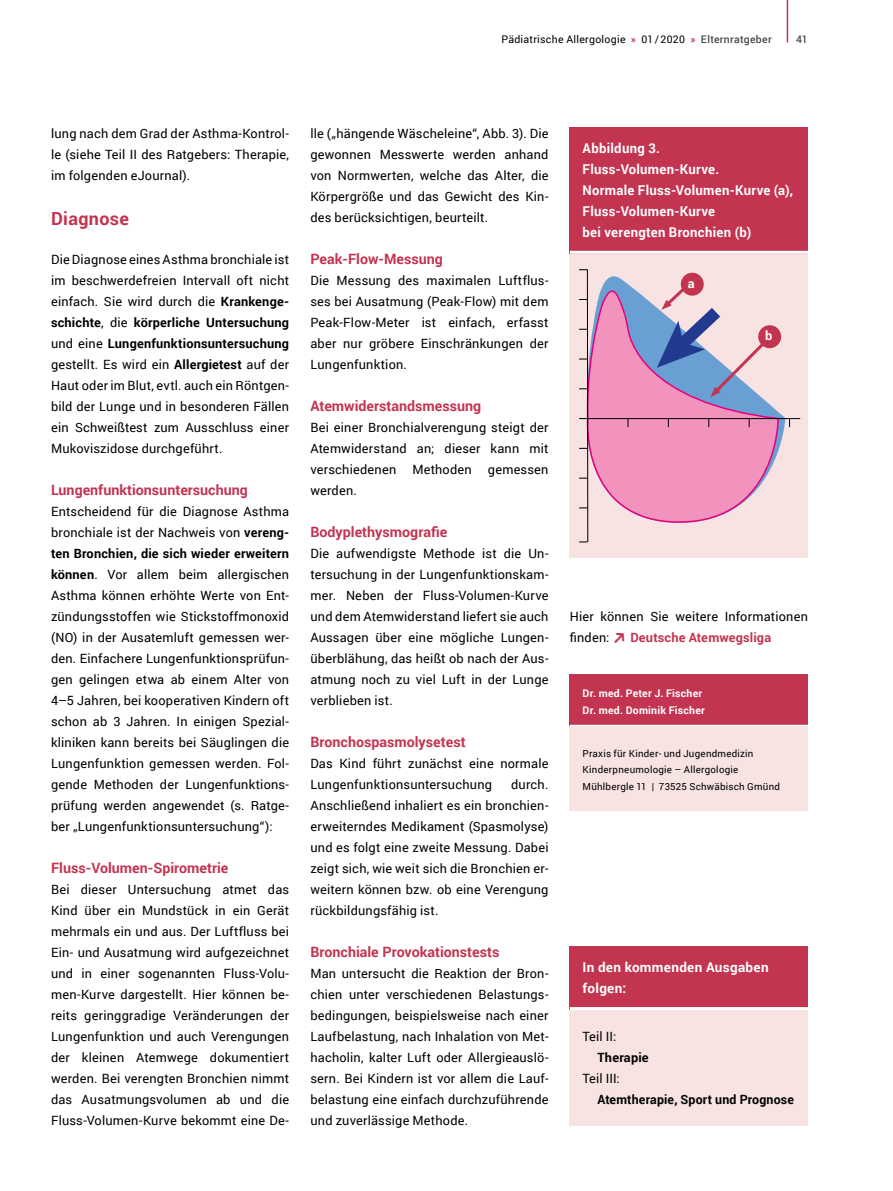
<style>
.page{position:relative;width:893px;height:1191px;background:#fff}
.page>*{position:absolute;margin:0;border:0;box-sizing:border-box;transform-origin:0 0}
.t1{font:700 18px "Roboto";letter-spacing:.02em;color:#c33450}
.t2{font:700 14.25px "Roboto";color:#c33450}
.t3{font:700 13.5px/21px "Roboto";letter-spacing:.02em;color:#fff}
.t4{font:12.75px/21px "Roboto";letter-spacing:.015em;color:#000;text-align:justify}
.t5{font:700 12.75px "Roboto";letter-spacing:.015em;color:#000}
.t6{font:700 12.75px "Roboto";letter-spacing:.015em;color:#c33450}
.t7{font:700 12.75px "Roboto";color:#fff}
.t8{font:10.5px "Roboto";letter-spacing:.025em;color:#000}
.t9{font:700 10.5px/16.5px "Roboto";letter-spacing:.02em;color:#fff}
.t10{font:500 10.5px "Roboto";color:#4a4a49}
.t11{font:9.75px/16.5px "Roboto";letter-spacing:.025em;color:#000}
.s1{font-weight:700;color:#c33450}
.s2{font-weight:500;color:#4a4a49}
.s3{font-weight:700}
</style>
<div class="page">
<hr style="left:787px;top:0;width:1px;height:43px;background:#c33450">
<div style="left:570px;top:254px;width:238px;height:304px;background:#f6e3e2"></div>
<div style="left:570px;top:674px;width:238px;height:52px;background:#c33450"></div>
<div style="left:570px;top:726px;width:238px;height:84px;background:#f6e3e2"></div>
<hr style="left:570px;top:725px;width:238px;height:1px;background:#fff">
<div style="left:570px;top:128px;width:238px;height:126px;background:#c33450"></div>
<hr style="left:570px;top:251px;width:238px;height:3px;background:#fff">
<svg style="left:579px;top:279px;width:201px;height:244px"></svg>
<hr style="left:587px;top:270px;width:1px;height:272px;background:#000">
<hr style="left:579px;top:418px;width:221px;height:1px;background:#000">
<div style="left:570px;top:947px;width:238px;height:63px;background:#c33450"></div>
<hr style="left:570px;top:1007px;width:238px;height:3px;background:#fff">
<div style="left:570px;top:1010px;width:238px;height:115px;background:#f6e3e2"></div>
<svg style="left:657px;top:283px;width:110px;height:114px"></svg>
<div style="left:681px;top:273px;width:23px;height:23px;background:#c33450;border-radius:50%"></div>
<div style="left:758px;top:325px;width:23px;height:23px;background:#c33450;border-radius:50%"></div>
<p class="t8" style="left:501px;top:31px;width:272px">Pädiatrische Allergologie <span class="s1">»</span> 01/2020 <span class="s1">»</span> <span class="s2">Elternratgeber</span></p>
<p class="t10" style="left:796px;top:31px;width:13px">41</p>
<p class="t4" style="left:51px;top:123px;width:240px">lung nach dem Grad der Asthma-Kontrol&shy;le (siehe Teil II des Ratgebers: Therapie, im folgenden eJournal).</p>
<h1 class="t1" style="left:51px;top:206px;width:79px">Diagnose</h1>
<p class="t4" style="left:51px;top:249px;width:240px">Die Diagnose eines Asthma bronchiale ist im beschwerdefreien Intervall oft nicht einfach. Sie wird durch die <span class="s3">Krankenge&shy;schichte</span>, die <span class="s3">körperliche Untersuchung </span>und eine <span class="s3">Lungenfunktionsuntersuchung </span>gestellt. Es wird ein <span class="s3">Allergietest</span> auf der Haut oder im Blut, evtl. auch ein Röntgen&shy;bild der Lunge und in besonderen Fällen ein Schweißtest zum Ausschluss einer Mukoviszidose durchgeführt.</p>
<p class="t2" style="left:51px;top:480px;width:198px">Lungenfunktionsuntersuchung</p>
<p class="t4" style="left:51px;top:501px;width:240px">Entscheidend für die Diagnose Asthma bronchiale ist der Nachweis von <span class="s3">vereng&shy;ten Bronchien, die sich wieder erweitern können</span>. Vor allem beim allergischen Asthma können erhöhte Werte von Ent&shy;zündungsstoffen wie Stickstoffmonoxid (NO) in der Ausatemluft gemessen wer&shy;den. Einfachere Lungenfunktionsprüfun&shy;gen gelingen etwa ab einem Alter von 4–5 Jahren, bei kooperativen Kindern oft schon ab 3 Jahren. In einigen Spezial&shy;kliniken kann bereits bei Säuglingen die Lungenfunktion gemessen werden. Fol&shy;gende Methoden der Lungenfunktions&shy;prüfung werden angewendet (s. Ratge&shy;ber „Lungenfunktionsuntersuchung“):</p>
<p class="t2" style="left:51px;top:858px;width:179px">Fluss-Volumen-Spirometrie</p>
<p class="t4" style="left:51px;top:879px;width:240px">Bei dieser Untersuchung atmet das Kind über ein Mundstück in ein Gerät mehrmals ein und aus. Der Luftfluss bei Ein- und Ausatmung wird aufgezeichnet und in einer sogenannten Fluss-Volu&shy;men-Kurve dargestellt. Hier können be&shy;reits geringgradige Veränderungen der Lungenfunktion und auch Verengungen der kleinen Atemwege dokumentiert werden. Bei verengten Bronchien nimmt das Ausatmungsvolumen ab und die Fluss-Volumen-Kurve bekommt eine De-</p>
<p class="t4" style="left:310px;top:123px;width:240px">lle („hängende Wäscheleine“, Abb. 3). Die gewonnen Messwerte werden anhand von Normwerten, welche das Alter, die Körpergröße und das Gewicht des Kin&shy;des berücksichtigen, beurteilt.</p>
<p class="t2" style="left:310px;top:249px;width:134px">Peak-Flow-Messung</p>
<p class="t4" style="left:310px;top:270px;width:240px">Die Messung des maximalen Luftflus&shy;ses bei Ausatmung (Peak-Flow) mit dem Peak-Flow-Meter ist einfach, erfasst aber nur gröbere Einschränkungen der Lungenfunktion.</p>
<p class="t2" style="left:310px;top:396px;width:172px">Atemwiderstandsmessung</p>
<p class="t4" style="left:310px;top:417px;width:240px">Bei einer Bronchialverengung steigt der Atemwiderstand an; dieser kann mit verschiedenen</p>
<p class="t4" style="left:412px;top:459px;width:61px">Methoden</p>
<p class="t4" style="left:488px;top:459px;width:62px">gemessen</p>
<p class="t4" style="left:310px;top:480px;width:48px">werden.</p>
<p class="t2" style="left:310px;top:522px;width:138px">Bodyplethysmografie</p>
<p class="t4" style="left:310px;top:543px;width:240px">Die aufwendigste Methode ist die Un&shy;tersuchung in der Lungenfunktionskam&shy;mer. Neben der Fluss-Volumen-Kurve und dem Atemwiderstand liefert sie auch Aussagen über eine mögliche Lungen&shy;überblähung, das heißt ob nach der Aus&shy;atmung noch zu viel Luft in der Lunge verblieben ist.</p>
<p class="t2" style="left:310px;top:732px;width:157px">Bronchospasmolysetest</p>
<p class="t4" style="left:310px;top:753px;width:240px">Das Kind führt zunächst eine normale<br>Lungenfunktionsuntersuchung</p>
<p class="t4" style="left:310px;top:774px;width:240px;text-indent:201px">durch.<br>Anschließend inhaliert es ein bronchien&shy;erweiterndes Medikament (Spasmolyse) und es folgt eine zweite Messung. Dabei zeigt sich, wie weit sich die Bronchien er&shy;weitern können bzw. ob eine Verengung rückbildungsfähig ist.</p>
<p class="t2" style="left:310px;top:942px;width:191px">Bronchiale Provokationstests</p>
<p class="t4" style="left:310px;top:963px;width:240px">Man untersucht die Reaktion der Bron&shy;chien unter verschiedenen Belastungs&shy;bedingungen, beispielsweise nach einer Laufbelastung, nach Inhalation von Met&shy;hacholin, kalter Luft oder Allergieauslö&shy;sern. Bei Kindern ist vor allem die Lauf&shy;belastung eine einfach durchzuführende und zuverlässige Methode.</p>
<p class="t3" style="left:583px;top:137px;width:212px">Abbildung 3.<br>Fluss-Volumen-Kurve.<br>Normale Fluss-Volumen-Kurve (a),<br>Fluss-Volumen-Kurve<br>bei verengten Bronchien (b)</p>
<p class="t7" style="left:688px;top:274px;width:8px">a</p>
<p class="t7" style="left:765px;top:326px;width:9px">b</p>
<p class="t4" style="left:570px;top:606px;width:240px">Hier können Sie weitere Informationen finden:</p>
<p class="t6" style="left:630px;top:629px;width:142px">Deutsche Atemwegsliga</p>
<p class="t9" style="left:583px;top:685px;width:124px">Dr. med. Peter J. Fischer<br>Dr. med. Dominik Fischer</p>
<p class="t11" style="left:583px;top:745px;width:199px">Praxis für Kinder- und Jugendmedizin<br>Kinderpneumologie – Allergologie<br>Mühlbergle 11 | 73525 Schwäbisch Gmünd</p>
<p class="t3" style="left:583px;top:956px;width:188px">In den kommenden Ausgaben folgen:</p>
<p class="t4" style="left:583px;top:1026px;width:35px">Teil II:</p>
<p class="t5" style="left:597px;top:1049px;width:53px">Therapie</p>
<p class="t4" style="left:583px;top:1068px;width:39px">Teil III:</p>
<p class="t5" style="left:597px;top:1091px;width:198px">Atemtherapie, Sport und Prognose</p>
</div>
